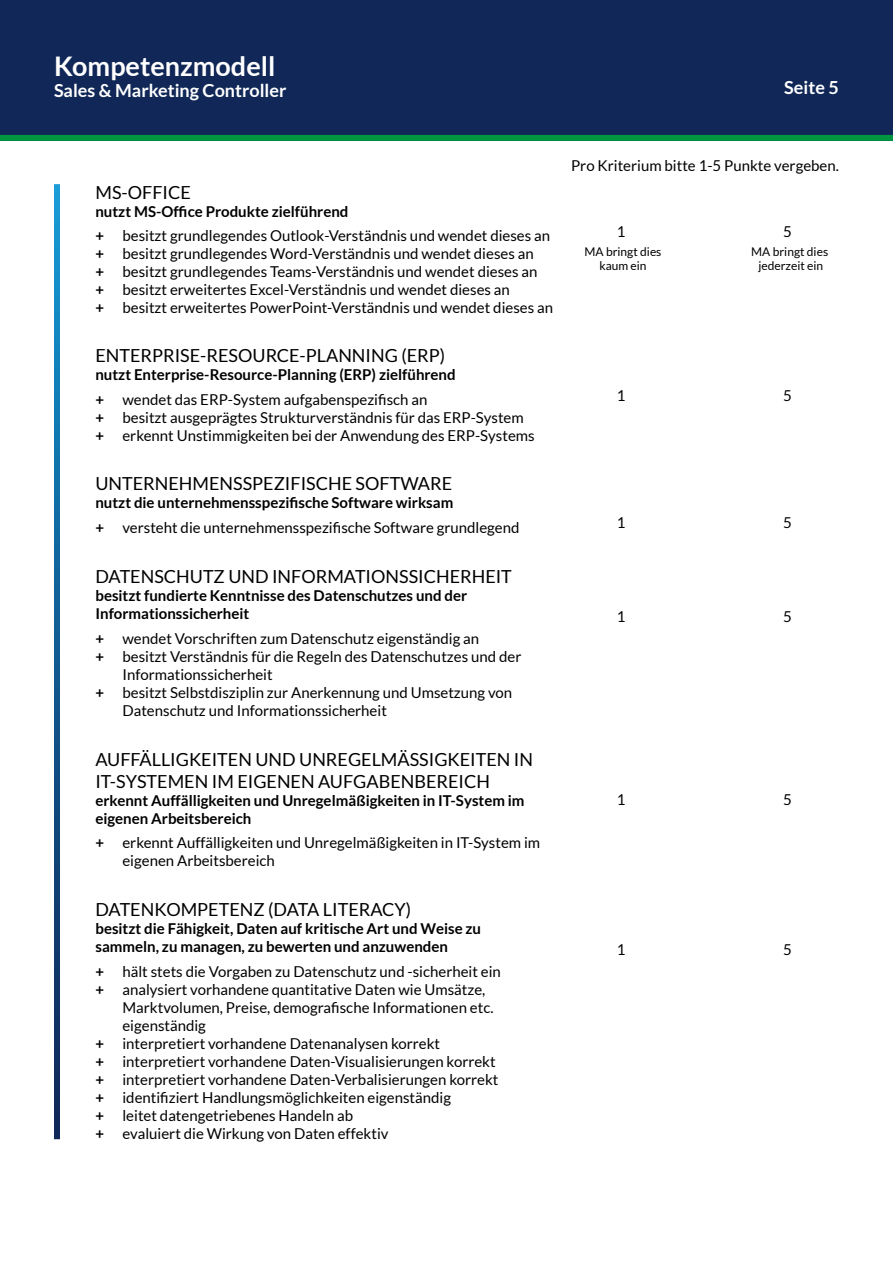
<style>
.page{position:relative;width:893px;height:1263px;background:#fff}
.page>*{position:absolute;margin:0;border:0;box-sizing:border-box;transform-origin:0 0}
.t1{font:700 27px "Lato";color:#fff}
.t2{font:18px/21.6px "Lato";color:#000}
.t3{font:700 18px "Lato";color:#fff}
.t4{font:15px/18px "Lato";color:#000}
.t5{font:700 15px/18px "Lato";color:#000}
.t6{font:12px/14.4px "Lato";color:#000;text-align:center}
.s1{font-weight:700}
.s2{font-weight:400}
</style>
<div class="page">
<div style="left:0;top:0;width:893px;height:141px;background:#102757"></div>
<div style="left:0;top:135px;width:893px;height:6px;background:#009641"></div>
<svg style="left:54px;top:184px;width:6px;height:955px;background:#105c92"></svg>
<h1 class="t1" style="left:54px;top:50px;width:223px">Kompetenzmodell</h1>
<p class="t3" style="left:54px;top:80px;width:234px">Sales &amp; Marketing Controller</p>
<p class="t3" style="left:784px;top:77px;width:56px">Seite 5</p>
<p class="t2" style="left:95px;top:181px;width:97px">MS-OFFICE</p>
<p class="t4" style="left:95px;top:199px;width:456px;line-height:24.8px"><span class="s1">nutzt MS-Office Produkte zielführend<br>+</span> besitzt grundlegendes Outlook-Verständnis und wendet dieses an</p>
<p class="t4" style="left:95px;top:245px;width:459px"><span class="s1">+</span> besitzt grundlegendes Word-Verständnis und wendet dieses an<br><span class="s1">+</span> besitzt grundlegendes Teams-Verständnis und wendet dieses an<br><span class="s1">+</span> besitzt erweitertes Excel-Verständnis und wendet dieses an<br><span class="s1">+</span> besitzt erweitertes PowerPoint-Verständnis und wendet dieses an</p>
<p class="t2" style="left:95px;top:345px;width:351px">ENTERPRISE-RESOURCE-PLANNING (ERP)</p>
<p class="t5" style="left:95px;top:362px;width:362px;line-height:24.8px">nutzt Enterprise-Resource-Planning (ERP) zielführend + <span class="s2">wendet das ERP-System aufgabenspezifisch an</span></p>
<p class="t4" style="left:95px;top:408px;width:441px"><span class="s1">+</span> besitzt ausgeprägtes Strukturverständnis für das ERP-System <span class="s1">+</span> erkennt Unstimmigkeiten bei der Anwendung des ERP-Systems</p>
<p class="t2" style="left:95px;top:472px;width:358px">UNTERNEHMENSSPEZIFISCHE SOFTWARE</p>
<p class="t4" style="left:95px;top:490px;width:426px;line-height:24.8px"><span class="s1">nutzt die unternehmensspezifische Software wirksam<br>+</span> versteht die unternehmensspezifische Software grundlegend</p>
<p class="t2" style="left:95px;top:566px;width:418px">DATENSCHUTZ UND INFORMATIONSSICHERHEIT</p>
<p class="t5" style="left:95px;top:587px;width:373px">besitzt fundierte Kenntnisse des Datenschutzes und der<br>Informationssicherheit</p>
<p class="t4" style="left:95px;top:630px;width:385px"><span class="s1">+</span> wendet Vorschriften zum Datenschutz eigenständig an</p>
<p class="t4" style="left:95px;top:648px;width:427px"><span class="s1">+</span> besitzt Verständnis für die Regeln des Datenschutzes und der</p>
<p class="t4" style="left:122px;top:666px;width:152px">Informationssicherheit</p>
<p class="t4" style="left:95px;top:684px;width:418px"><span class="s1">+</span> besitzt Selbstdisziplin zur Anerkennung und Umsetzung von</p>
<p class="t4" style="left:122px;top:702px;width:266px">Datenschutz und Informationssicherheit</p>
<p class="t2" style="left:95px;top:749px;width:439px">AUFFÄLLIGKEITEN UND UNREGELMÄSSIGKEITEN IN<br>IT-SYSTEMEN IM EIGENEN AUFGABENBEREICH</p>
<p class="t5" style="left:95px;top:791px;width:431px">erkennt Auffälligkeiten und Unregelmäßigkeiten in IT-System im eigenen Arbeitsbereich</p>
<p class="t4" style="left:122px;top:834px;width:419px;text-indent:-27px"><span class="s1">+</span> erkennt Auffälligkeiten und Unregelmäßigkeiten in IT-System im eigenen Arbeitsbereich</p>
<p class="t2" style="left:95px;top:899px;width:317px">DATENKOMPETENZ (DATA LITERACY)</p>
<p class="t5" style="left:95px;top:920px;width:387px">besitzt die Fähigkeit, Daten auf kritische Art und Weise zu sammeln, zu managen, zu bewerten und anzuwenden</p>
<p class="t4" style="left:95px;top:963px;width:407px"><span class="s1">+</span> hält stets die Vorgaben zu Datenschutz und -sicherheit ein <span class="s1">+</span> analysiert vorhandene quantitative Daten wie Umsätze,</p>
<p class="t4" style="left:122px;top:999px;width:373px">Marktvolumen, Preise, demografische Informationen etc.</p>
<p class="t4" style="left:122px;top:1017px;width:85px">eigenständig</p>
<p class="t4" style="left:95px;top:1035px;width:346px"><span class="s1">+</span> interpretiert vorhandene Datenanalysen korrekt</p>
<p class="t4" style="left:95px;top:1053px;width:402px"><span class="s1">+</span> interpretiert vorhandene Daten-Visualisierungen korrekt</p>
<p class="t4" style="left:95px;top:1071px;width:405px"><span class="s1">+</span> interpretiert vorhandene Daten-Verbalisierungen korrekt</p>
<p class="t4" style="left:95px;top:1089px;width:357px"><span class="s1">+</span> identifiziert Handlungsmöglichkeiten eigenständig</p>
<p class="t4" style="left:95px;top:1107px;width:259px"><span class="s1">+</span> leitet datengetriebenes Handeln ab</p>
<p class="t4" style="left:95px;top:1125px;width:295px"><span class="s1">+</span> evaluiert die Wirkung von Daten effektiv</p>
<p class="t4" style="left:571px;top:156px;width:269px">Pro Kriterium bitte 1-5 Punkte vergeben.</p>
<p class="t4" style="left:617px;top:223px;width:10px">1</p>
<p class="t4" style="left:783px;top:223px;width:10px">5</p>
<p class="t6" style="left:584px;top:244px;width:79px">MA bringt dies kaum ein</p>
<p class="t6" style="left:751px;top:244px;width:79px">MA bringt dies jederzeit ein</p>
<p class="t4" style="left:617px;top:386px;width:10px">1</p>
<p class="t4" style="left:783px;top:386px;width:10px">5</p>
<p class="t4" style="left:617px;top:514px;width:10px">1</p>
<p class="t4" style="left:783px;top:514px;width:10px">5</p>
<p class="t4" style="left:617px;top:607px;width:10px">1</p>
<p class="t4" style="left:783px;top:607px;width:10px">5</p>
<p class="t4" style="left:617px;top:790px;width:10px">1</p>
<p class="t4" style="left:783px;top:790px;width:10px">5</p>
<p class="t4" style="left:617px;top:940px;width:10px">1</p>
<p class="t4" style="left:783px;top:940px;width:10px">5</p>
</div>
